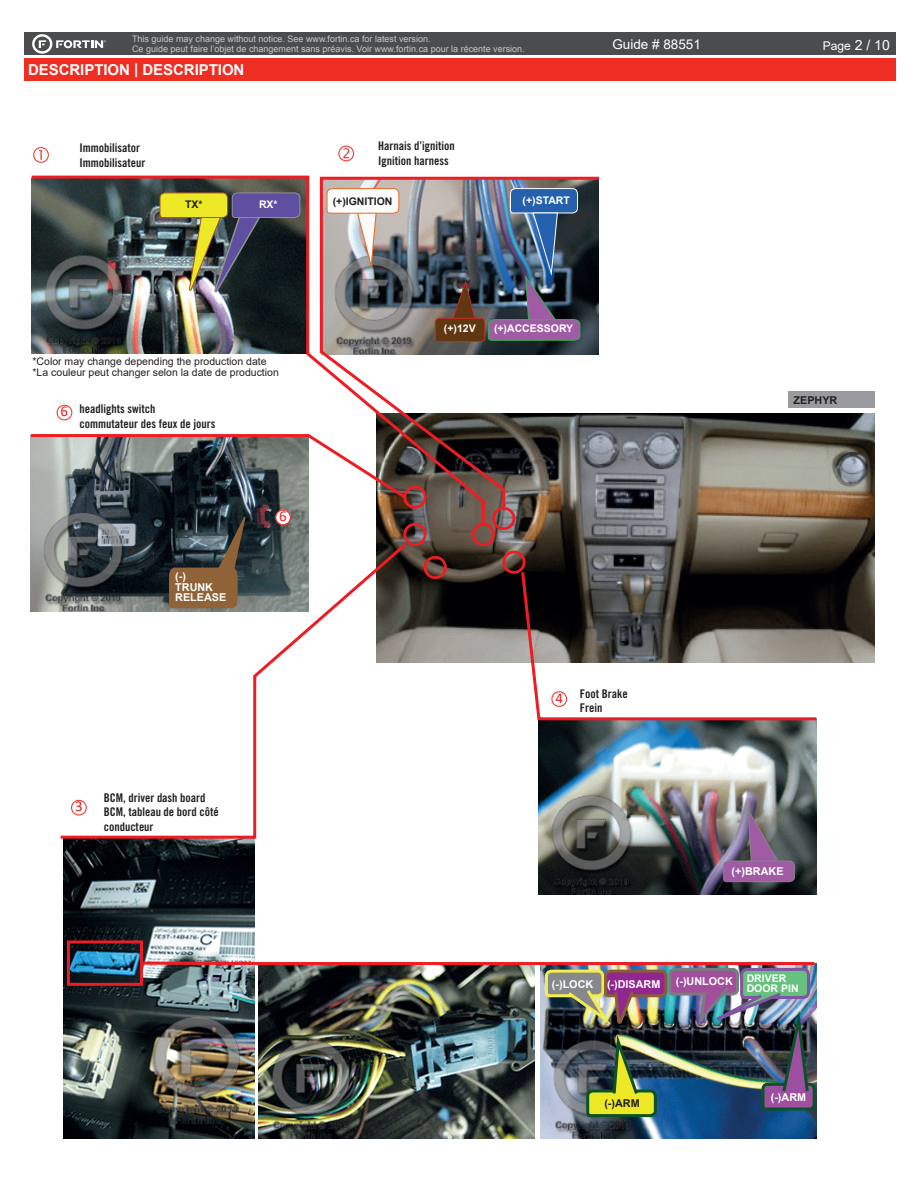
<style>
.page{position:relative;width:918px;height:1188px;background:#fff}
.page>*{position:absolute;margin:0;border:0;box-sizing:border-box;transform-origin:0 0}
.t1{font:700 15px "Arial";letter-spacing:-.005em;color:#fff}
.t2{font:15px "Calibri";color:#ee1d23}
.t3{font:13.5px "Arial";color:#fff}
.t4{font:12px/14.4px "Trade Gothic LT Std Bd Cn 20";color:#231f20}
.t5{font:12px "Arial";color:#fff}
.t6{font:700 10.8px/10.5px "Arial";color:#fff}
.t7{font:700 10.8px "Arial";color:#231f20}
.t8{font:10.5px/10.5px "Arial";color:#231f20}
.t9{font:700 10.5px/10.5px "Arial";color:#fff}
.t10{font:700 10.5px "Arial";color:#231f20}
.t11{font:9px/9.8px "Arial";color:#c7c8ca}
.s1{font-size:13.95px}
</style>
<div class="page">
<div style="left:24px;top:33px;width:872px;height:22px;background:#4b4c4d"></div>
<div style="left:24px;top:58px;width:872px;height:23px;background:#ee2e22"></div>
<svg style="left:32px;top:34px;width:74px;height:20px"></svg>
<svg style="left:33px;top:147px;width:16px;height:16px"></svg>
<svg style="left:338px;top:146px;width:16px;height:15px"></svg>
<img style="left:539px;top:722px;width:277px;height:173px">
<svg style="left:723px;top:809px;width:72px;height:74px;background:#846c8a"></svg>
<img style="left:31px;top:527px;width:278px;height:85px">
<svg style="left:168px;top:527px;width:78px;height:13px"></svg>
<img style="left:540px;top:1119px;width:277px;height:20px">
<img style="left:64px;top:840px;width:191px;height:299px">
<img style="left:259px;top:1119px;width:276px;height:20px">
<div style="left:67px;top:940px;width:76px;height:46px;border:3px solid #ed1d23"></div>
<img style="left:377px;top:414px;width:498px;height:249px">
<div style="left:472px;top:523px;width:23px;height:23px;border:3px solid #ed1d23;border-radius:50%"></div>
<div style="left:492px;top:507px;width:23px;height:23px;border:3px solid #ed1d23;border-radius:50%"></div>
<img style="left:30px;top:175px;width:456px;height:352px">
<img style="left:318px;top:175px;width:284px;height:336px">
<img style="left:138px;top:960px;width:679px;height:159px">
<div style="left:789px;top:391px;width:86px;height:17px;background:#999b9e"></div>
<svg style="left:58px;top:540px;width:351px;height:300px"></svg>
<svg style="left:519px;top:569px;width:300px;height:153px"></svg>
<div style="left:403px;top:523px;width:24px;height:23px;border:3px solid #ed1d23;border-radius:50%"></div>
<div style="left:424px;top:556px;width:23px;height:23px;border:3px solid #ed1d23;border-radius:50%"></div>
<div style="left:502px;top:551px;width:23px;height:23px;border:3px solid #ed1d23;border-radius:50%"></div>
<div style="left:403px;top:486px;width:24px;height:23px;border:3px solid #ed1d23;border-radius:50%"></div>
<img style="left:30px;top:433px;width:379px;height:68px">
<p class="t11" style="left:132px;top:34px;width:394px">This guide may change without notice. See www.fortin.ca for latest version.<br>Ce guide peut faire l’objet de changement sans préavis. Voir www.fortin.ca pour la récente version.</p>
<p class="t1" style="left:28px;top:59px;width:218px">DESCRIPTION | DESCRIPTION</p>
<p class="t4" style="left:80px;top:141px;width:67px">Immobilisator<br>Immobilisateur</p>
<p class="t10" style="left:185px;top:197px;width:19px">TX*</p>
<p class="t9" style="left:259px;top:199px;width:20px">RX*</p>
<p class="t4" style="left:378px;top:139px;width:78px">Harnais d’ignition<br>Ignition harness</p>
<p class="t10" style="left:333px;top:194px;width:61px">(+)IGNITION</p>
<p class="t9" style="left:523px;top:196px;width:49px">(+)START</p>
<p class="t3" style="left:612px;top:35px;width:90px">Guide # 88551</p>
<p class="t5" style="left:823px;top:38px;width:69px">Page <span class="s1">2 / 10</span></p>
<p class="t8" style="left:33px;top:356px;width:248px">*Color may change depending the production date *La couleur peut changer selon la date de production</p>
<p class="t2" style="left:61px;top:401px;width:9px">6</p>
<p class="t4" style="left:80px;top:402px;width:137px">headlights switch commutateur des feux de jours</p>
<p class="t6" style="left:175px;top:571px;width:53px">(-)<br>TRUNK<br>RELEASE</p>
<p class="t2" style="left:279px;top:506px;width:9px">6</p>
<p class="t2" style="left:75px;top:796px;width:9px">3</p>
<p class="t4" style="left:104px;top:790px;width:117px">BCM, driver dash board<br>BCM, tableau de bord côté conducteur</p>
<p class="t9" style="left:444px;top:324px;width:33px">(+)12V</p>
<p class="t9" style="left:494px;top:324px;width:81px">(+)ACCESSORY</p>
<p class="t7" style="left:794px;top:393px;width:45px">ZEPHYR</p>
<p class="t2" style="left:555px;top:687px;width:9px">4</p>
<p class="t4" style="left:580px;top:686px;width:49px">Foot Brake<br>Frein</p>
<p class="t6" style="left:732px;top:866px;width:53px">(+)BRAKE</p>
<p class="t6" style="left:552px;top:979px;width:43px">(-)LOCK</p>
<p class="t6" style="left:607px;top:979px;width:55px">(-)DISARM</p>
<p class="t6" style="left:676px;top:976px;width:59px">(-)UNLOCK</p>
<p class="t9" style="left:747px;top:973px;width:53px">DRIVER<br>DOOR PIN</p>
<p class="t7" style="left:604px;top:1096px;width:37px">(-)ARM</p>
<p class="t6" style="left:771px;top:1092px;width:37px">(-)ARM</p>
</div>
